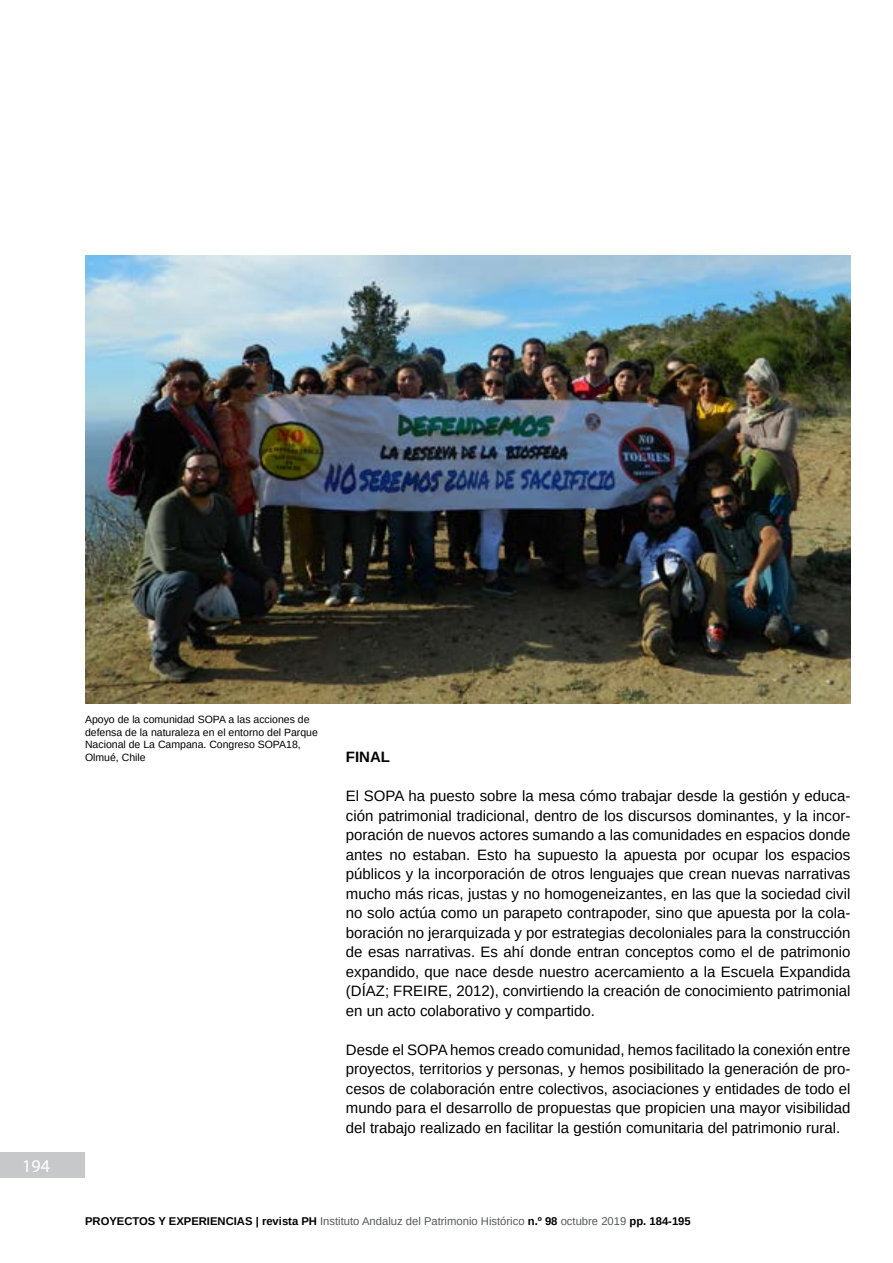
<style>
.page{position:relative;width:893px;height:1263px;background:#fff}
.page>*{position:absolute;margin:0;border:0;box-sizing:border-box;transform-origin:0 0}
.t1{font:18px "Myriad Pro";color:#fff}
.t2{font:15px/19.5px "Arimo";color:#000;text-align:justify}
.t3{font:700 15px "Arimo";color:#000}
.t4{font:11.25px "Arimo";color:#58595b}
.t5{font:10.5px/12.6px "Arimo";color:#000}
.s1{font-weight:700;color:#000}
</style>
<div class="page">
<div style="left:0;top:1152px;width:85px;height:26px;background:#c7c8ca"></div>
<img style="left:85px;top:255px;width:765px;height:449px">
<p class="t1" style="left:22px;top:1155px;width:29px">194</p>
<p class="t5" style="left:85px;top:713px;width:234px">Apoyo de la comunidad SOPA a las acciones de defensa de la naturaleza en el entorno del Parque Nacional de La Campana. Congreso SOPA18, Olmué, Chile</p>
<p class="t3" style="left:346px;top:747px;width:46px">FINAL</p>
<p class="t2" style="left:346px;top:786px;width:506px">El SOPA ha puesto sobre la mesa cómo trabajar desde la gestión y educa&shy;ción patrimonial tradicional, dentro de los discursos dominantes, y la incor&shy;poración de nuevos actores sumando a las comunidades en espacios donde antes no estaban. Esto ha supuesto la apuesta por ocupar los espacios públicos y la incorporación de otros lenguajes que crean nuevas narrativas mucho más ricas, justas y no homogeneizantes, en las que la sociedad civil no solo actúa como un parapeto contrapoder, sino que apuesta por la cola&shy;boración no jerarquizada y por estrategias decoloniales para la construcción de esas narrativas. Es ahí donde entran conceptos como el de patrimonio expandido, que nace desde nuestro acercamiento a la Escuela Expandida (DÍAZ; FREIRE, 2012), convirtiendo la creación de conocimiento patrimonial en un acto colaborativo y compartido.</p>
<p class="t2" style="left:346px;top:1040px;width:506px">Desde el SOPA hemos creado comunidad, hemos facilitado la conexión entre proyectos, territorios y personas, y hemos posibilitado la generación de pro&shy;cesos de colaboración entre colectivos, asociaciones y entidades de todo el mundo para el desarrollo de propuestas que propicien una mayor visibilidad del trabajo realizado en facilitar la gestión comunitaria del patrimonio rural.</p>
<p class="t4" style="left:85px;top:1213px;width:607px"><span class="s1">PROYECTOS Y EXPERIENCIAS | revista PH</span> Instituto Andaluz del Patrimonio Histórico <span class="s1">n.º 98</span> octubre 2019 <span class="s1">pp. 184-195</span></p>
</div>
